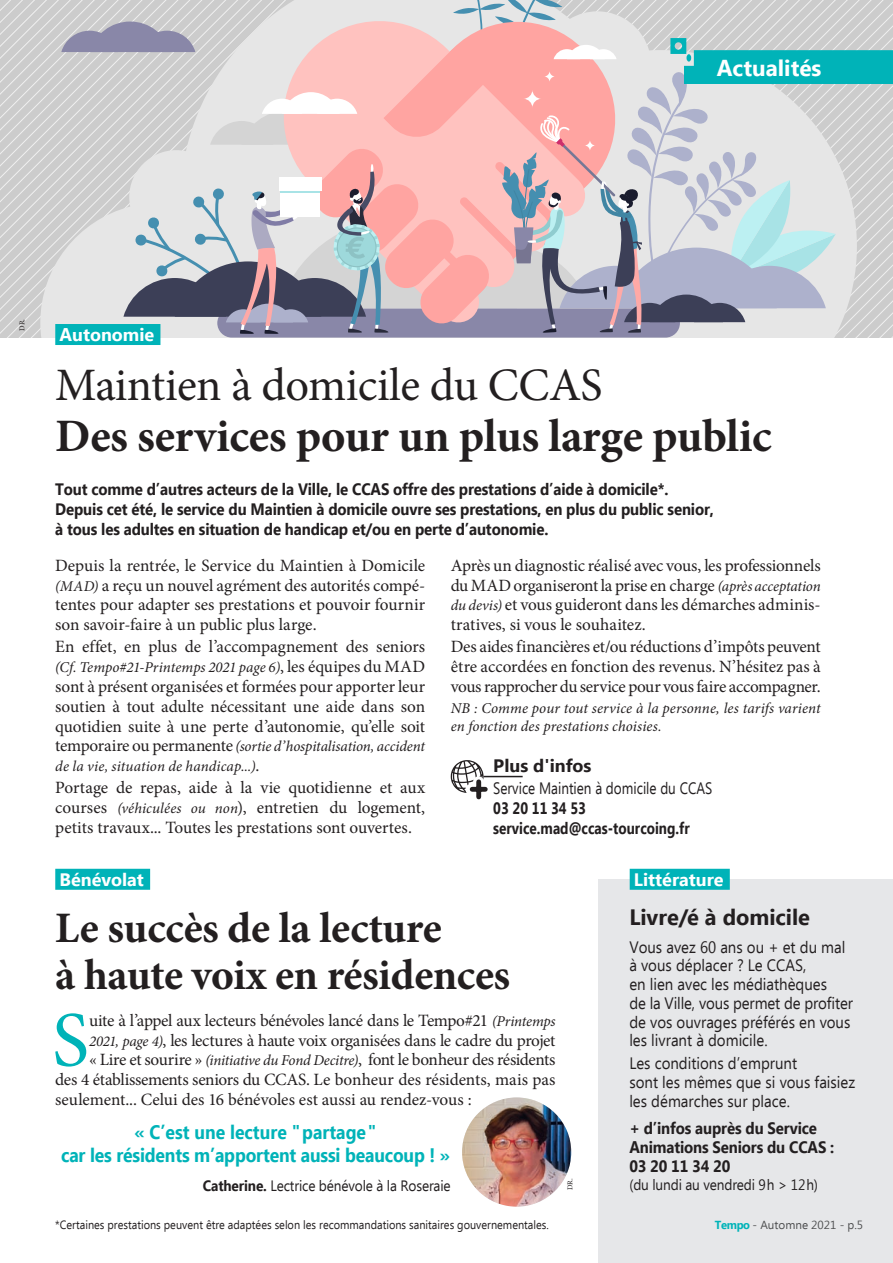
<style>
.page{position:relative;width:893px;height:1263px;background:#fff}
.page>*{position:absolute;margin:0;border:0;box-sizing:border-box;transform-origin:0 0}
.Texte_courant{font:78.3px "Minion Pro";color:#00b3b8}
.t1{font:700 46.5px/51px "Minion Pro";letter-spacing:-.01em;color:#231f20}
.t2{font:700 43.5px/46.5px "Minion Pro";letter-spacing:-.01em;color:#231f20}
.t3{font:700 22.5px "Ebrima";color:#fff}
.t4{font:700 22.2px "Ebrima";color:#231f20}
.Dates{font:700 19.5px/23.4px "Ebrima";letter-spacing:-.01em;color:#00b3b8;text-align:center;scale:.9 1}
.t5{font:700 18px "Ebrima";color:#fff}
.t6{font:700 18px "Ebrima";color:#231f20}
.Texte_courant-2{font:17.25px/19.8px "Minion Pro";letter-spacing:-.01em;color:#231f20;text-align:justify}
.Chapo_texte_courant{font:700 16.5px/19.8px "Ebrima";letter-spacing:-.01em;color:#231f20;scale:.91 1}
.Texte_breves{font:16.5px/18.8px "Ebrima";color:#231f20;scale:.91 1}
.Texte_breves-2{font:700 16.5px/18.8px "Ebrima";letter-spacing:-.01em;color:#231f20;scale:.91 1}
.Texte_breves-3{font:700 16.5px "Ebrima";letter-spacing:-.01em;color:#231f20;scale:.82 1}
.Texte_breves-4{font:16.5px "Ebrima";color:#231f20;scale:.82 1}
.Texte_courant-3{font:italic 15px/19.8px "Minion Pro";letter-spacing:.005em;color:#231f20}
.Chapo_texte_courant-2{font:15px "Ebrima";letter-spacing:-.01em;color:#231f20;scale:.91 1}
.Texte_breves-5{font:15px "Ebrima";letter-spacing:-.01em;color:#231f20;scale:.91 1}
.Texte_breves-6{font:12px "Ebrima";color:#231f20;scale:.91 1}
.t7{font:11.7px "Ebrima";color:#4e4f50}
.t8{font:7.5px "Minion Pro";color:#231f20}
.s1{font-weight:400}
.s2{font-style:italic;font-size:15px}
.s3{font-style:normal;font-size:17.25px}
.s4{font-weight:700}
.s5{font-weight:700;color:#00b3b8}
</style>
<div class="page">
<img style="left:462px;top:1097px;width:109px;height:109px;border-radius:55px">
<div style="left:598px;top:879px;width:295px;height:384px;background:#e6e7e9"></div>
<svg style="left:40px;top:0;width:817px;height:337px;background:#d5d5d5"></svg>
<div style="left:217px;top:309px;width:463px;height:28px;background:#8987a8;border-radius:15px"></div>
<div style="left:55px;top:324px;width:105px;height:21px;background:#00b3b8"></div>
<svg style="left:61px;top:0;width:832px;height:334px;background:#ccc2c7"></svg>
<svg style="left:451px;top:760px;width:33px;height:33px"></svg>
<svg style="left:473px;top:782px;width:11px;height:15px"></svg>
<svg style="left:471px;top:784px;width:15px;height:11px"></svg>
<div style="left:476px;top:782px;width:5px;height:15px;background:#231f20"></div>
<div style="left:472px;top:787px;width:13px;height:5px;background:#231f20"></div>
<hr style="left:483px;top:776px;width:40px;height:1px;background:#231f20">
<div style="left:55px;top:869px;width:95px;height:21px;background:#00b3b8"></div>
<div style="left:630px;top:869px;width:100px;height:21px;background:#00b3b8"></div>
<p class="t3" style="left:717px;top:51px;width:106px">Actualités</p>
<p class="t8" style="left:17px;top:331px;width:13px;rotate:-90deg">DR.</p>
<p class="t5" style="left:60px;top:321px;width:96px">Autonomie</p>
<p class="t1" style="left:55px;top:359px;width:718px"><span class="s1">Maintien à domicile du CCAS<br></span>Des services pour un plus large public</p>
<p class="Chapo_texte_courant" style="left:55px;top:480px;width:725px">Tout comme d’autres acteurs de la Ville, le CCAS offre des prestations d’aide à domicile*.<br>Depuis cet été, le service du Maintien à domicile ouvre ses prestations, en plus du public senior, à tous les adultes en situation de handicap et/ou en perte d’autonomie.</p>
<p class="Texte_courant-2" style="left:55px;top:555px;width:371px">Depuis la rentrée, le Service du Maintien à Domicile <span class="s2">(MAD)</span> a reçu un nouvel agrément des autorités compé&shy;tentes pour adapter ses prestations et pouvoir fournir son savoir-faire à un public plus large.</p>
<p class="Texte_courant-2" style="left:55px;top:637px;width:371px">En effet, en plus de l’accompagnement des seniors</p>
<p class="Texte_courant-3" style="left:55px;top:657px;width:371px">(Cf. Tempo#21-Printemps 2021 page 6)<span class="s3">, les équipes du MAD</span></p>
<p class="Texte_courant-2" style="left:55px;top:676px;width:371px">sont à présent organisées et formées pour apporter leur soutien à tout adulte nécessitant une aide dans son quotidien suite à une perte d’autonomie, qu’elle soit</p>
<p class="Texte_courant-3" style="left:55px;top:737px;width:371px"><span class="s3">temporaire ou permanente</span> (sortie d’hospitalisation, accident de la vie, situation de handicap...)<span class="s3">.</span></p>
<p class="Texte_courant-2" style="left:55px;top:778px;width:371px">Portage de repas, aide à la vie quotidienne et aux courses <span class="s2">(véhiculées ou non</span>), entretien du logement, petits travaux... Toutes les prestations sont ouvertes.</p>
<p class="Texte_courant-2" style="left:451px;top:555px;width:371px">Après un diagnostic réalisé avec vous, les professionnels du MAD organiseront la prise en charge <span class="s2">(après acceptation du devis)</span> et vous guideront dans les démarches adminis&shy;tratives, si vous le souhaitez.</p>
<p class="Texte_courant-2" style="left:451px;top:637px;width:371px">Des aides financières et/ou réductions d’impôts peuvent être accordées en fonction des revenus. N’hésitez pas à vous rapprocher du service pour vous faire accompagner.</p>
<p class="Texte_courant-3" style="left:451px;top:700px;width:371px;line-height:17.2px">NB : Comme pour tout service à la personne, les tarifs varient en fonction des prestations choisies.</p>
<p class="t6" style="left:493px;top:752px;width:100px">Plus d'infos</p>
<p class="Texte_breves-4" style="left:493px;top:777px;width:269px">Service Maintien à domicile du CCAS</p>
<p class="Texte_breves-3" style="left:493px;top:796px;width:115px">03 20 11 34 53</p>
<p class="Texte_breves-3" style="left:493px;top:815px;width:241px">service.mad@ccas-tourcoing.fr</p>
<p class="t5" style="left:60px;top:866px;width:86px">Bénévolat</p>
<p class="t2" style="left:55px;top:905px;width:456px">Le succès de la lecture<br>à haute voix en résidences</p>
<p class="Texte_courant" style="left:52px;top:988px;width:39px">S</p>
<p class="Texte_courant-2" style="left:89px;top:1010px;width:468px">uite à l’appel aux lecteurs bénévoles lancé dans le Tempo#21 <span class="s2">(Printemps</span></p>
<p class="Texte_courant-2" style="left:89px;top:1030px;width:468px"><span class="s2">2021, page 4)</span>, les lectures à haute voix organisées dans le cadre du projet</p>
<p class="Texte_courant-2" style="left:89px;top:1050px;width:468px">« Lire et sourire » <span class="s2">(initiative du Fond Decitre)</span>, font le bonheur des résidents</p>
<p class="Texte_courant-2" style="left:55px;top:1070px;width:502px">des 4 établissements seniors du CCAS. Le bonheur des résidents, mais pas</p>
<p class="Texte_courant-2" style="left:55px;top:1090px;width:418px">seulement... Celui des 16 bénévoles est aussi au rendez-vous :</p>
<p class="Dates" style="left:61px;top:1121px;width:433px">« C’est une lecture "partage"<br>car les résidents m’apportent aussi beaucoup ! »</p>
<p class="Chapo_texte_courant-2" style="left:203px;top:1175px;width:274px"><span class="s4">Catherine.</span> Lectrice bénévole à la Roseraie</p>
<p class="t8" style="left:565px;top:1190px;width:13px;rotate:-90deg">DR.</p>
<p class="Texte_breves-6" style="left:55px;top:1216px;width:544px">*Certaines prestations peuvent être adaptées selon les recommandations sanitaires gouvernementales.</p>
<p class="t5" style="left:634px;top:866px;width:91px">Littérature</p>
<p class="t4" style="left:629px;top:901px;width:182px">Livre/é à domicile</p>
<p class="Texte_breves" style="left:629px;top:938px;width:247px">Vous avez 60 ans ou + et du mal à vous déplacer ? Le CCAS,<br>en lien avec les médiathèques<br>de la Ville, vous permet de profiter de vos ouvrages préférés en vous les livrant à domicile.</p>
<p class="Texte_breves" style="left:629px;top:1055px;width:250px">Les conditions d’emprunt<br>sont les mêmes que si vous faisiez les démarches sur place.</p>
<p class="Texte_breves-2" style="left:629px;top:1120px;width:227px">+ d’infos auprès du Service<br>Animations Seniors du CCAS :<br>03 20 11 34 20</p>
<p class="Texte_breves-5" style="left:629px;top:1174px;width:209px">(du lundi au vendredi 9h &gt; 12h)</p>
<p class="t7" style="left:715px;top:1216px;width:150px"><span class="s5">Tempo</span> - Automne 2021 - p.5</p>
</div>
